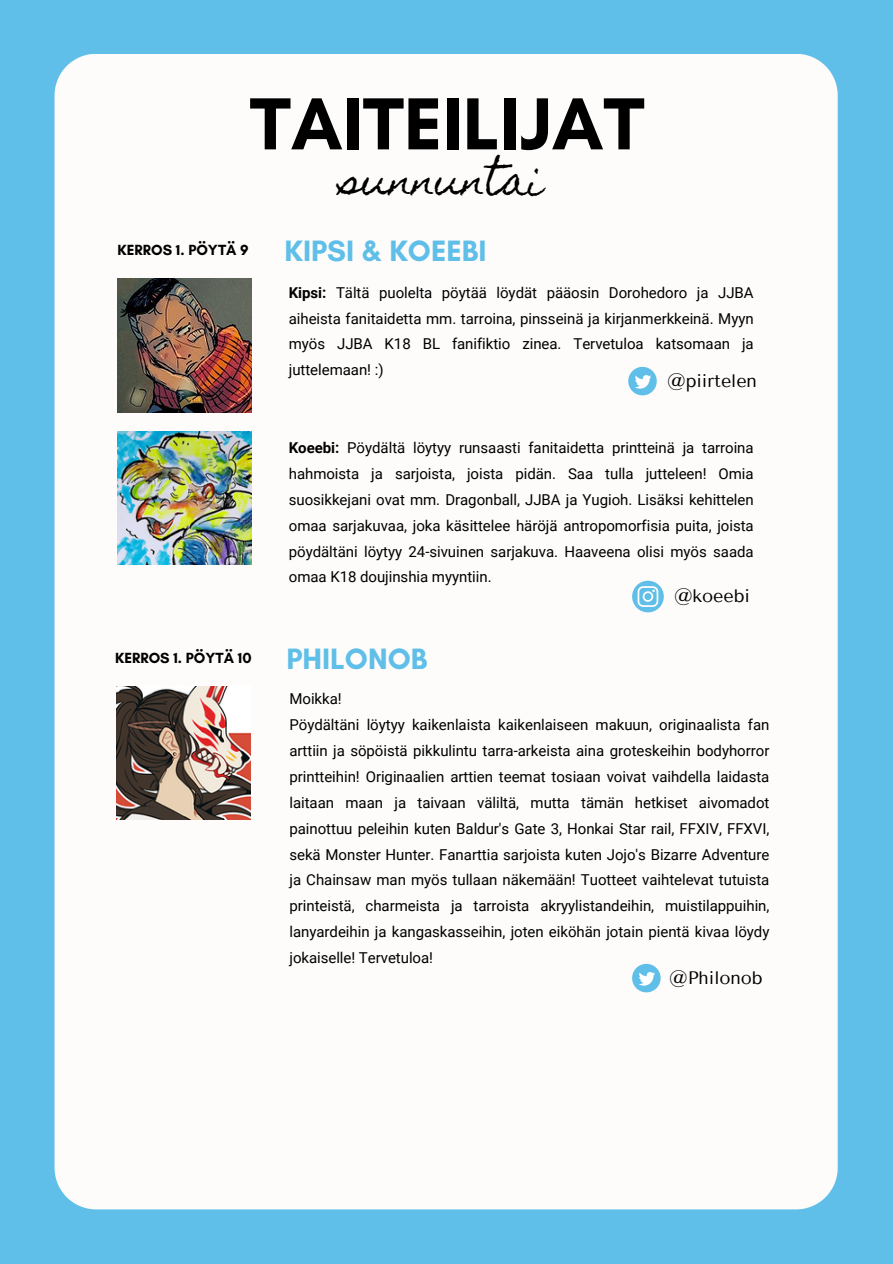
<style>
.page{position:relative;width:893px;height:1264px;background:#fff}
.page>*{position:absolute;margin:0;border:0;box-sizing:border-box;transform-origin:0 0}
.t1{font:700 75px "Glacial Indifference";color:#000}
.t2{font:38.7px "Homemade Apple";color:#000}
.t3{font:700 30px "Glacial Indifference";color:#60bfe8}
.t4{font:18px "Tenor Sans";letter-spacing:-.005em;color:#000}
.t5{font:15px/25.8px "Roboto";color:#000;text-align:justify}
.t6{font:700 15px "Glacial Indifference";color:#000}
.s1{font-weight:700}
</style>
<div class="page">
<div style="left:0;top:0;width:892px;height:1263px;background:#60bfe8"></div>
<svg style="left:120px;top:1209px;width:652px;height:1px"></svg>
<svg style="left:837px;top:120px;width:1px;height:1025px"></svg>
<svg style="left:54px;top:1145px;width:66px;height:65px"></svg>
<svg style="left:772px;top:1145px;width:66px;height:65px"></svg>
<div style="left:55px;top:54px;width:782px;height:1155px;background:#fdfcfb"></div>
<svg style="left:632px;top:580px;width:31px;height:32px"></svg>
<svg style="left:628px;top:367px;width:28px;height:28px"></svg>
<img style="left:118px;top:278px;width:133px;height:134px">
<img style="left:118px;top:431px;width:133px;height:133px">
<svg style="left:632px;top:963px;width:28px;height:29px"></svg>
<img style="left:116px;top:686px;width:134px;height:133px">
<p class="t1" style="left:250px;top:78px;width:396px">TAITEILIJAT</p>
<p class="t2" style="left:341px;top:158px;width:204px">sunnuntai</p>
<p class="t6" style="left:118px;top:240px;width:133px">KERROS 1. PÖYTÄ 9</p>
<p class="t3" style="left:284px;top:232px;width:203px">KIPSI &amp; KOEEBI</p>
<p class="t5" style="left:289px;top:280px;width:466px"><span class="s1">Kipsi:</span> Tältä puolelta pöytää löydät pääosin Dorohedoro ja JJBA aiheista fanitaidetta mm. tarroina, pinsseinä ja kirjanmerkkeinä. Myyn myös JJBA K18 BL fanifiktio zinea. Tervetuloa katsomaan ja juttelemaan! :)</p>
<p class="t4" style="left:667px;top:370px;width:91px">@piirtelen</p>
<p class="t5" style="left:289px;top:435px;width:466px"><span class="s1">Koeebi:</span> Pöydältä löytyy runsaasti fanitaidetta printteinä ja tarroina hahmoista ja sarjoista, joista pidän. Saa tulla jutteleen! Omia suosikkejani ovat mm. Dragonball, JJBA ja Yugioh. Lisäksi kehittelen omaa sarjakuvaa, joka käsittelee häröjä antropomorfisia puita, joista pöydältäni löytyy 24-sivuinen sarjakuva. Haaveena olisi myös saada omaa K18 doujinshia myyntiin.</p>
<p class="t6" style="left:115px;top:648px;width:138px">KERROS 1. PÖYTÄ 10</p>
<p class="t3" style="left:286px;top:640px;width:142px">PHILONOB</p>
<p class="t4" style="left:674px;top:585px;width:78px">@koeebi</p>
<p class="t5" style="left:289px;top:686px;width:54px">Moikka!</p>
<p class="t5" style="left:289px;top:712px;width:481px">Pöydältäni löytyy kaikenlaista kaikenlaiseen makuun, originaalista fan arttiin ja söpöistä pikkulintu tarra-arkeista aina groteskeihin bodyhorror printteihin! Originaalien arttien teemat tosiaan voivat vaihdella laidasta laitaan maan ja taivaan väliltä, mutta tämän hetkiset aivomadot painottuu peleihin kuten Baldur's Gate 3, Honkai Star rail, FFXIV, FFXVI, sekä Monster Hunter. Fanarttia sarjoista kuten Jojo's Bizarre Adventure ja Chainsaw man myös tullaan näkemään! Tuotteet vaihtelevat tutuista printeistä, charmeista ja tarroista akryylistandeihin, muistilappuihin, lanyardeihin ja kangaskasseihin, joten eiköhän jotain pientä kivaa löydy jokaiselle! Tervetuloa!</p>
<p class="t4" style="left:669px;top:967px;width:95px">@Philonob</p>
</div>
